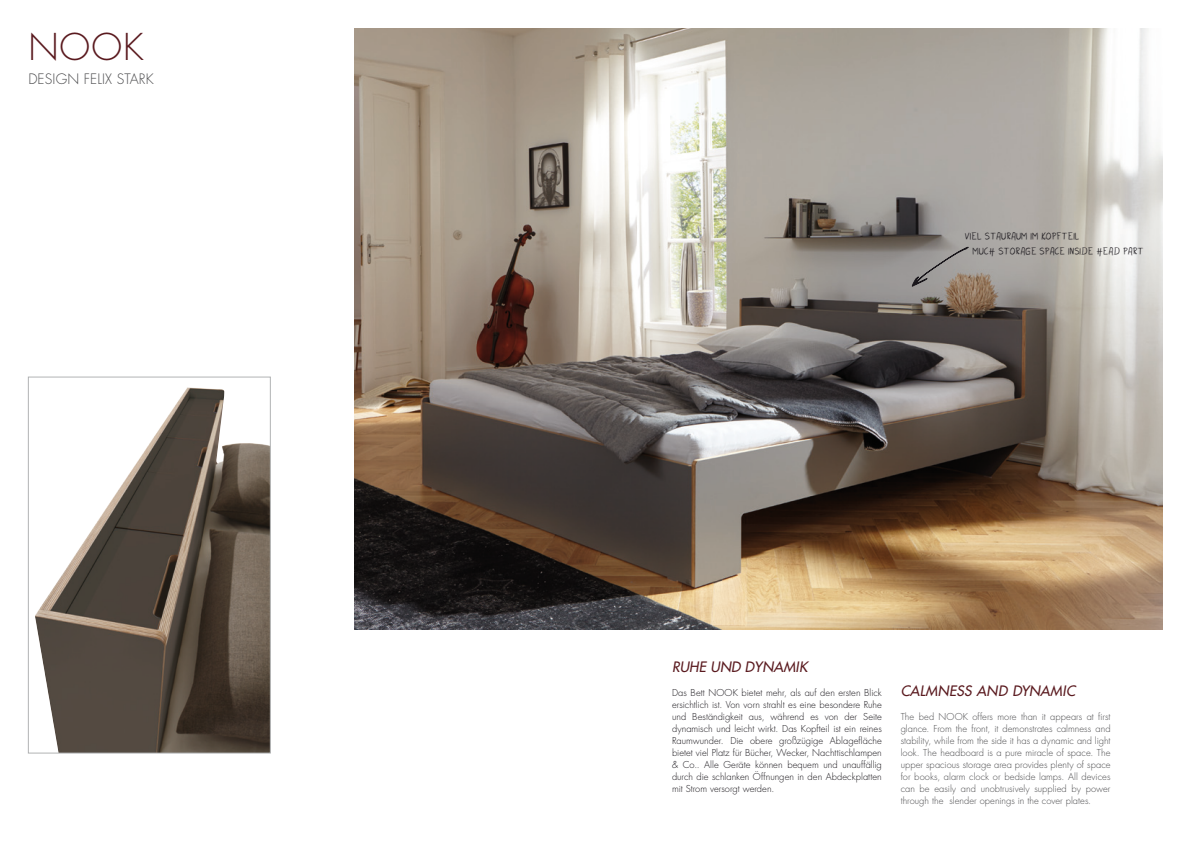
<style>
.page{position:relative;width:1191px;height:842px;background:#fff}
.page>*{position:absolute;margin:0;border:0;box-sizing:border-box;transform-origin:0 0}
.t1{font:300 36px "Futura Std";color:#5a1a1f}
.t2{font:14px/14.4px "Amazing Bro";color:#1a171c}
.t3{font:italic 500 14px "Futura Std";letter-spacing:.01em;color:#5a1a1f}
.t4{font:300 14px "Futura Std";letter-spacing:.01em;color:#4c4c4e}
.t5{font:300 9.3px/12px "Futura Std";letter-spacing:.005em;color:#1a171c;text-align:justify}
.t6{font:300 9.3px/12px "Futura Std";letter-spacing:.005em;color:#4c4c4e;text-align:justify}
</style>
<div class="page">
<img style="left:354px;top:28px;width:808px;height:601px">
<svg style="left:911px;top:246px;width:59px;height:41px;background:#95908c"></svg>
<img style="left:35px;top:387px;width:233px;height:364px">
<div style="left:28px;top:377px;width:242px;height:376px;border:1px solid #b1b3b4"></div>
<h1 class="t1" style="left:28px;top:25px;width:60px">NOOK</h1>
<h2 class="t4" style="left:28px;top:70px;width:97px">design felix star</h2>
<h2 class="t4" style="left:146px;top:70px;width:9px">k</h2>
<h2 class="t2" style="left:972px;top:230px;width:162px;text-indent:-8px">VIEL STAURAUM im kopfteil<br>MUCH STORAGE space inside head part</h2>
<h2 class="t3" style="left:672px;top:658px;width:137px">RUHE UND DYNAMIK</h2>
<p class="t5" style="left:672px;top:687px;width:211px;text-indent:70px">bietet mehr, als auf den ersten Blick ersichtlich ist. Von vorn strahlt es eine besondere Ruhe und Beständigkeit aus, während es von der Seite dynamisch und leicht wirkt. Das Kopfteil ist ein reines Raumwunder. Die obere großzügige Ablagefläche bietet viel Platz für Bücher, Wecker, Nachttischlampen &amp; Co.. Alle Geräte können bequem und unauffällig durch die schlanken Öffnungen in den Abdeckplatten mit Strom versorgt werden.</p>
<p class="t5" style="left:672px;top:687px;width:53px">Das Bett NOOK</p>
<h2 class="t3" style="left:900px;top:682px;width:176px">CALMNESS AND DYNAMIC</h2>
<p class="t6" style="left:900px;top:711px;width:211px;text-indent:72px">offers more than it appears at first glance. From the front, it demonstrates calmness and stability, while from the side it has a dynamic and light look. The headboard is a pure miracle of space. The upper spacious storage area provides plenty of space for books, alarm clock or bedside lamps. All devices can be easily and unobtrusively supplied by power through the slender openings in the cover plates.</p>
<p class="t6" style="left:900px;top:711px;width:54px">The bed NOOK</p>
</div>
